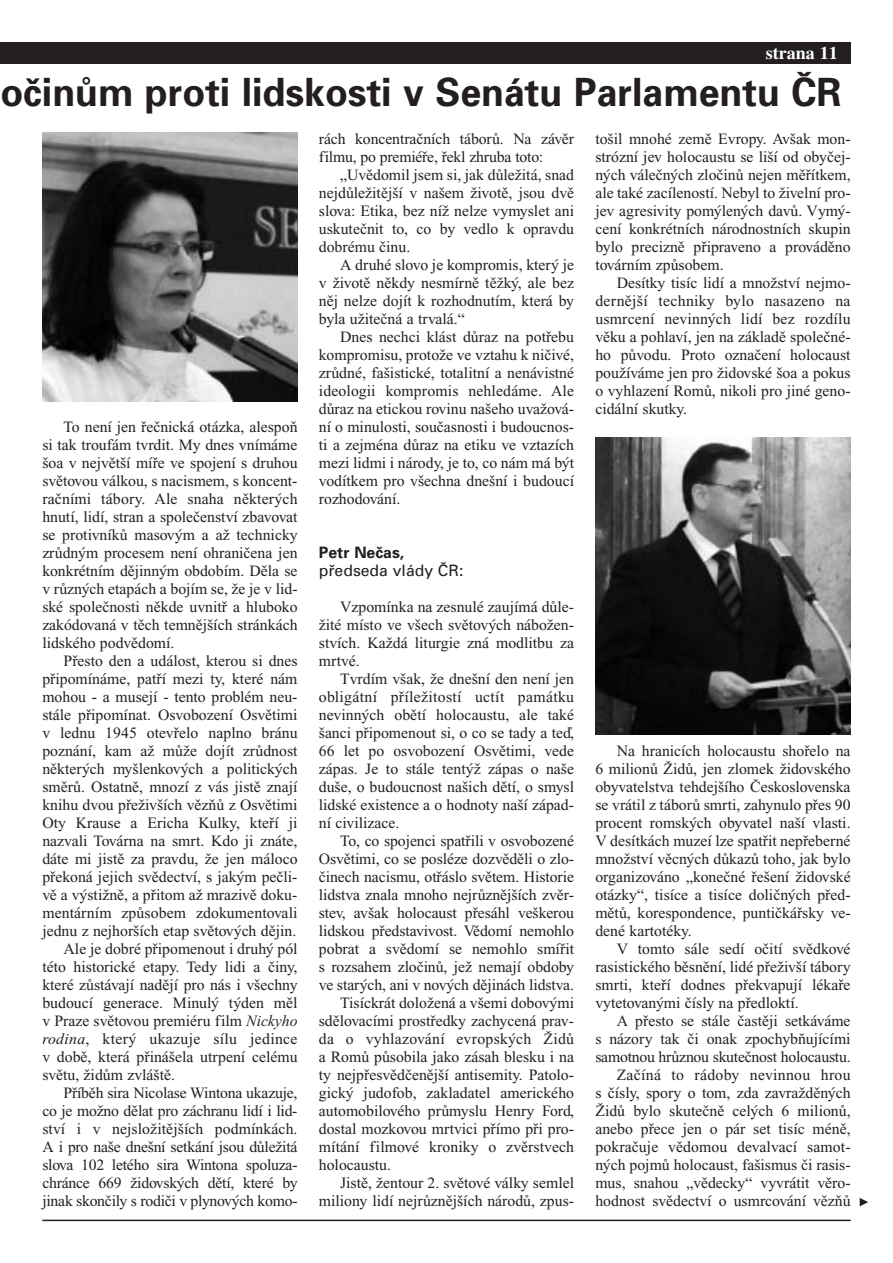
<style>
.page{position:relative;width:893px;height:1263px;background:#fff}
.page>*{position:absolute;margin:0;border:0;box-sizing:border-box;transform-origin:0 0}
.t1{font:700 39px "Univers CE";color:#231f1f;scale:.96 1}
.t2{font:700 18px "Times CE";color:#fff}
.t3{font:15.75px/18px "Times New Roman MTCE";color:#231f1f;text-align:justify}
.t4{font:15.75px "Times New Roman MTCE";letter-spacing:.02em;color:#231f1f}
.t5{font:15.75px "Univers CE";color:#231f1f}
.t6{font:700 15.75px "Univers CE";color:#231f1f}
.s1{font-style:italic}
</style>
<div class="page">
<hr style="left:42px;top:1220px;width:808px;height:1px;background:#231f1f">
<div style="left:42px;top:43px;width:808px;height:21px;background:#231f1f"></div>
<div style="left:0;top:43px;width:62px;height:21px;background:#231f1f"></div>
<img style="left:42px;top:133px;width:255px;height:269px">
<img style="left:595px;top:437px;width:255px;height:298px">
<svg style="left:859px;top:1198px;width:9px;height:8px"></svg>
<p class="t2" style="left:765px;top:46px;width:73px">strana 11</p>
<h1 class="t1" style="left:0;top:79px;width:877px">očinům proti lidskosti v Senátu Parlamentu ČR</h1>
<p class="t3" style="left:42px;top:420px;width:257px;text-indent:21px">To není jen řečnická otázka, alespoň si tak troufám tvrdit. My dnes vnímáme šoa v největší míře ve spojení s druhou světovou válkou, s nacismem, s koncent&shy;račními tábory. Ale snaha některých hnutí, lidí, stran a společenství zbavovat se protivníků masovým a až technicky zrůdným procesem není ohraničena jen konkrétním dějinným obdobím. Děla se v různých etapách a bojím se, že je v lid&shy;ské společnosti někde uvnitř a hluboko zakódovaná v těch temnějších stránkách lidského podvědomí.</p>
<p class="t3" style="left:64px;top:654px;width:235px">Přesto den a událost, kterou si dnes</p>
<p class="t3" style="left:42px;top:672px;width:257px">připomínáme, patří mezi ty, které nám</p>
<p class="t3" style="left:42px;top:690px;width:257px">mohou - a musejí - tento problém neu-</p>
<p class="t3" style="left:42px;top:708px;width:257px">stále připomínat. Osvobození Osvětimi</p>
<p class="t3" style="left:42px;top:726px;width:257px">v lednu 1945 otevřelo naplno bránu</p>
<p class="t3" style="left:42px;top:744px;width:257px">poznání, kam až může dojít zrůdnost</p>
<p class="t3" style="left:42px;top:762px;width:257px">některých myšlenkových a politických</p>
<p class="t3" style="left:42px;top:780px;width:257px">směrů. Ostatně, mnozí z vás jistě znají</p>
<p class="t3" style="left:42px;top:798px;width:257px">knihu dvou přeživších vězňů z Osvětimi</p>
<p class="t3" style="left:42px;top:816px;width:257px">Oty Krause a Ericha Kulky, kteří ji</p>
<p class="t3" style="left:42px;top:834px;width:257px">nazvali Továrna na smrt. Kdo ji znáte,</p>
<p class="t3" style="left:42px;top:852px;width:257px">dáte mi jistě za pravdu, že jen máloco</p>
<p class="t3" style="left:42px;top:870px;width:257px">překoná jejich svědectví, s jakým pečli-</p>
<p class="t3" style="left:42px;top:888px;width:256px">vě a výstižně, a přitom až mrazivě doku-</p>
<p class="t3" style="left:42px;top:906px;width:257px">mentárním způsobem zdokumentovali</p>
<p class="t3" style="left:42px;top:924px;width:255px">jednu z nejhorších etap světových dějin.</p>
<p class="t3" style="left:64px;top:942px;width:235px">Ale je dobré připomenout i druhý pól</p>
<p class="t3" style="left:42px;top:960px;width:257px">této historické etapy. Tedy lidi a činy,</p>
<p class="t3" style="left:42px;top:978px;width:257px">které zůstávají nadějí pro nás i všechny</p>
<p class="t3" style="left:42px;top:996px;width:257px">budoucí generace. Minulý týden měl</p>
<p class="t3" style="left:42px;top:1014px;width:257px">v Praze světovou premiéru film <span class="s1">Nickyho</span></p>
<p class="t4" style="left:42px;top:1033px;width:257px"><span class="s1">rodina</span>, který ukazuje sílu jedince</p>
<p class="t3" style="left:42px;top:1050px;width:257px">v době, která přinášela utrpení celému</p>
<p class="t3" style="left:42px;top:1068px;width:134px">světu, židům zvláště.</p>
<p class="t3" style="left:64px;top:1086px;width:235px">Příběh sira Nicolase Wintona ukazuje,</p>
<p class="t3" style="left:42px;top:1104px;width:257px">co je možno dělat pro záchranu lidí i lid-</p>
<p class="t3" style="left:42px;top:1122px;width:257px">ství i v nejsložitějších podmínkách.</p>
<p class="t3" style="left:42px;top:1140px;width:257px">A i pro naše dnešní setkání jsou důležitá</p>
<p class="t3" style="left:42px;top:1158px;width:257px">slova 102 letého sira Wintona spoluza-</p>
<p class="t3" style="left:42px;top:1176px;width:257px">chránce 669 židovských dětí, které by</p>
<p class="t3" style="left:42px;top:1194px;width:257px">jinak skončily s rodiči v plynových komo-</p>
<p class="t3" style="left:319px;top:132px;width:257px">rách koncentračních táborů. Na závěr filmu, po premiéře, řekl zhruba toto:</p>
<p class="t3" style="left:319px;top:168px;width:257px;text-indent:21px">„Uvědomil jsem si, jak důležitá, snad nejdůležitější v našem životě, jsou dvě slova: Etika, bez níž nelze vymyslet ani uskutečnit to, co by vedlo k opravdu dobrému činu.</p>
<p class="t3" style="left:319px;top:258px;width:257px;text-indent:21px">A druhé slovo je kompromis, který je v životě někdy nesmírně těžký, ale bez něj nelze dojít k rozhodnutím, která by byla užitečná a trvalá.“</p>
<p class="t3" style="left:319px;top:330px;width:257px;text-indent:21px">Dnes nechci klást důraz na potřebu kompromisu, protože ve vztahu k ničivé, zrůdné, fašistické, totalitní a nenávistné ideologii kompromis nehledáme. Ale důraz na etickou rovinu našeho uvažová&shy;ní o minulosti, současnosti i budoucnos&shy;ti a zejména důraz na etiku ve vztazích mezi lidmi i národy, je to, co nám má být vodítkem pro všechna dnešní i budoucí rozhodování.</p>
<p class="t6" style="left:319px;top:547px;width:87px">Petr Nečas,</p>
<p class="t5" style="left:319px;top:565px;width:146px">předseda vlády ČR:</p>
<p class="t3" style="left:319px;top:600px;width:257px;text-indent:21px">Vzpomínka na zesnulé zaujímá důle&shy;žité místo ve všech světových nábožen&shy;stvích. Každá liturgie zná modlitbu za mrtvé.</p>
<p class="t3" style="left:319px;top:672px;width:257px;text-indent:21px">Tvrdím však, že dnešní den není jen obligátní příležitostí uctít památku nevinných obětí holocaustu, ale také šanci připomenout si, o co se tady a teď, 66 let po osvobození Osvětimi, vede zápas. Je to stále tentýž zápas o naše duše, o budoucnost našich dětí, o smysl lidské existence a o hodnoty naší západ&shy;ní civilizace.</p>
<p class="t3" style="left:340px;top:834px;width:235px">To, co spojenci spatřili v osvobozené</p>
<p class="t3" style="left:319px;top:852px;width:257px">Osvětimi, co se posléze dozvěděli o zlo-</p>
<p class="t3" style="left:319px;top:870px;width:257px">činech nacismu, otřáslo světem. Historie</p>
<p class="t3" style="left:319px;top:888px;width:257px">lidstva znala mnoho nejrůznějších zvěr-</p>
<p class="t3" style="left:319px;top:906px;width:257px">stev, avšak holocaust přesáhl veškerou</p>
<p class="t3" style="left:319px;top:924px;width:257px">lidskou představivost. Vědomí nemohlo</p>
<p class="t3" style="left:319px;top:942px;width:257px">pobrat a svědomí se nemohlo smířit</p>
<p class="t3" style="left:319px;top:960px;width:257px">s rozsahem zločinů, jež nemají obdoby</p>
<p class="t3" style="left:319px;top:978px;width:257px">ve starých, ani v nových dějinách lidstva.</p>
<p class="t3" style="left:340px;top:996px;width:235px">Tisíckrát doložená a všemi dobovými</p>
<p class="t3" style="left:319px;top:1014px;width:257px">sdělovacími prostředky zachycená prav-</p>
<p class="t4" style="left:319px;top:1033px;width:257px">da o vyhlazování evropských Židů</p>
<p class="t3" style="left:319px;top:1050px;width:257px">a Romů působila jako zásah blesku i na</p>
<p class="t3" style="left:319px;top:1068px;width:257px">ty nejpřesvědčenější antisemity. Patolo-</p>
<p class="t3" style="left:319px;top:1086px;width:257px">gický judofob, zakladatel amerického</p>
<p class="t3" style="left:319px;top:1104px;width:257px">automobilového průmyslu Henry Ford,</p>
<p class="t3" style="left:319px;top:1122px;width:257px">dostal mozkovou mrtvici přímo při pro-</p>
<p class="t3" style="left:319px;top:1140px;width:257px">mítání filmové kroniky o zvěrstvech</p>
<p class="t3" style="left:319px;top:1158px;width:74px">holocaustu.</p>
<p class="t3" style="left:340px;top:1176px;width:235px">Jistě, žentour 2. světové války semlel</p>
<p class="t3" style="left:319px;top:1194px;width:257px">miliony lidí nejrůznějších národů, zpus-</p>
<p class="t3" style="left:595px;top:132px;width:257px">tošil mnohé země Evropy. Avšak mon&shy;strózní jev holocaustu se liší od obyčej&shy;ných válečných zločinů nejen měřítkem, ale také zacíleností. Nebyl to živelní pro&shy;jev agresivity pomýlených davů. Vymý&shy;cení konkrétních národnostních skupin bylo precizně připraveno a prováděno továrním způsobem.</p>
<p class="t3" style="left:595px;top:276px;width:257px;text-indent:21px">Desítky tisíc lidí a množství nejmo&shy;dernější techniky bylo nasazeno na usmrcení nevinných lidí bez rozdílu věku a pohlaví, jen na základě společné&shy;ho původu. Proto označení holocaust používáme jen pro židovské šoa a pokus o vyhlazení Romů, nikoli pro jiné geno&shy;cidální skutky.</p>
<p class="t3" style="left:595px;top:744px;width:257px;text-indent:21px">Na hranicích holocaustu shořelo na 6 milionů Židů, jen zlomek židovského obyvatelstva tehdejšího Československa se vrátil z táborů smrti, zahynulo přes 90 procent romských obyvatel naší vlasti.<br>V desítkách muzeí lze spatřit nepřeberné množství věcných důkazů toho, jak bylo organizováno „konečné řešení židovské otázky“, tisíce a tisíce doličných před&shy;mětů, korespondence, puntičkářsky ve&shy;dené kartotéky.</p>
<p class="t3" style="left:595px;top:942px;width:257px;text-indent:21px">V tomto sále sedí očití svědkové rasistického běsnění, lidé přeživší tábory smrti, kteří dodnes překvapují lékaře vytetovanými čísly na předloktí.</p>
<p class="t3" style="left:595px;top:1014px;width:257px;text-align:right">A přesto se stále častěji setkáváme<br>s názory tak či onak zpochybňujícími samotnou hrůznou skutečnost holocaustu.<br>Začíná to rádoby nevinnou hrou<br>s čísly, spory o tom, zda zavražděných Židů bylo skutečně celých 6 milionů, anebo přece jen o pár set tisíc méně, pokračuje vědomou devalvací samot&shy;ných pojmů holocaust, fašismus či rasis&shy;mus, snahou „vědecky“ vyvrátit věro&shy;hodnost svědectví o usmrcování vězňů</p>
</div>
